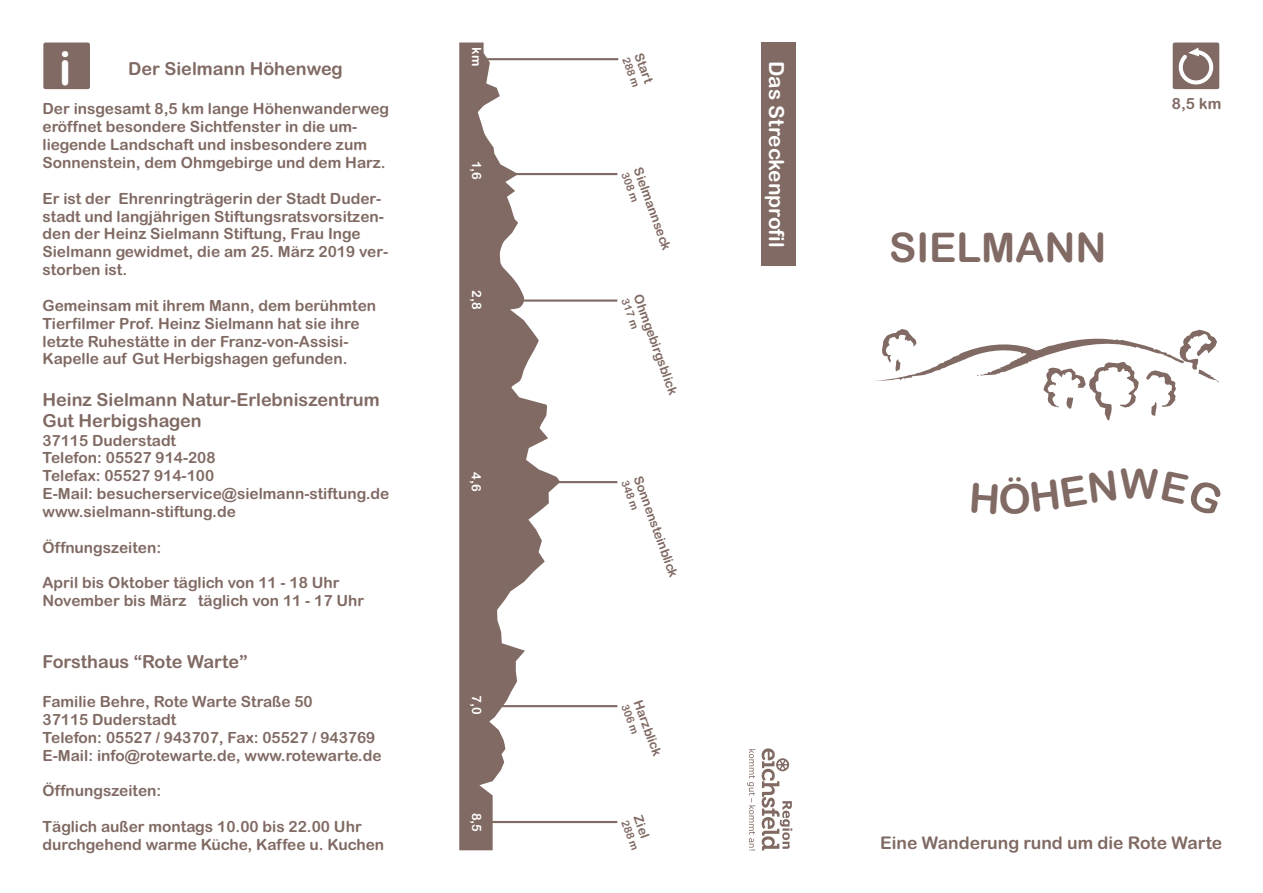
<style>
.page{position:relative;width:1263px;height:893px;background:#fff}
.page>*{position:absolute;margin:0;border:0;box-sizing:border-box;transform-origin:0 0}
.t1{font:46.95px "Arial Rounded MT Bold";color:#fff}
.t2{font:40.95px "Arial Rounded MT Bold";color:#806a63}
.t3{font:20.85px "Arial Rounded MT Bold";color:#fff}
.t4{font:18px/20.9px "Arial Rounded MT Bold";color:#806a63}
.t5{font:17.4px "Arial Rounded MT Bold";color:#806a63}
.t6{font:15.45px/17.9px "Arial Rounded MT Bold";color:#806a63}
.t7{font:12.9px "Arial Rounded MT Bold";color:#806a63}
.t8{font:12.9px "Arial Rounded MT Bold";color:#fff}
.t9{font:10.8px "Arial Rounded MT Bold";color:#806a63}
</style>
<div class="page">
<svg style="left:875px;top:329px;width:344px;height:91px"></svg>
<div style="left:1173px;top:43px;width:46px;height:46px;background:#806a63;border-radius:2px"></div>
<svg style="left:1178px;top:48px;width:36px;height:37px"></svg>
<hr style="left:469px;top:58px;width:149px;height:2px;background:#806a63">
<hr style="left:468px;top:173px;width:149px;height:2px;background:#806a63">
<svg style="left:459px;top:43px;width:101px;height:807px;fill:#806a63"></svg>
<hr style="left:468px;top:481px;width:149px;height:2px;background:#806a63">
<hr style="left:468px;top:821px;width:149px;height:2px;background:#806a63">
<hr style="left:468px;top:705px;width:149px;height:2px;background:#806a63">
<hr style="left:468px;top:299px;width:149px;height:3px;background:#806a63">
<div style="left:43px;top:43px;width:47px;height:46px;background:#806a63;border-radius:2px"></div>
<div style="left:761px;top:43px;width:34px;height:223px;background:#806a63"></div>
<svg style="left:747px;top:749px;width:8px;height:101px"></svg>
<svg style="left:762px;top:748px;width:30px;height:102px"></svg>
<h1 class="t1" style="left:59px;top:51px;width:14px">i</h1>
<p class="t4" style="left:128px;top:60px;width:216px">Der Sielmann Höhenweg</p>
<p class="t6" style="left:43px;top:101px;width:348px">Der insgesamt 8,5 km lange Höhenwanderweg eröffnet besondere Sichtfenster in die um&shy;liegende Landschaft und insbesondere zum Sonnenstein, dem Ohmgebirge und dem Harz.</p>
<p class="t6" style="left:43px;top:191px;width:347px">Er ist der Ehrenringträgerin der Stadt Duder&shy;stadt und langjährigen Stiftungsratsvorsitzen&shy;den der Heinz Sielmann Stiftung, Frau Inge Sielmann gewidmet, die am 25. März 2019 ver&shy;storben ist.</p>
<p class="t6" style="left:43px;top:298px;width:335px">Gemeinsam mit ihrem Mann, dem berühmten Tierfilmer Prof. Heinz Sielmann hat sie ihre letzte Ruhestätte in der Franz-von-Assisi-Kapelle auf Gut Herbigshagen gefunden.</p>
<p class="t4" style="left:42px;top:391px;width:339px">Heinz Sielmann Natur-Erlebniszentrum<br>Gut Herbigshagen</p>
<p class="t6" style="left:42px;top:433px;width:348px">37115 Duderstadt<br>Telefon: 05527 914-208<br>Telefax: 05527 914-100<br>E-Mail: besucherservice@sielmann-stiftung.de www.sielmann-stiftung.de</p>
<p class="t6" style="left:42px;top:540px;width:120px">Öffnungszeiten:</p>
<p class="t6" style="left:42px;top:575px;width:323px">April bis Oktober täglich von 11 - 18 Uhr<br>November bis März täglich von 11 - 17 Uhr</p>
<p class="t4" style="left:43px;top:653px;width:207px">Forsthaus “Rote Warte”</p>
<p class="t6" style="left:43px;top:694px;width:341px">Familie Behre, Rote Warte Straße 50<br>37115 Duderstadt<br>Telefon: 05527 / 943707, Fax: 05527 / 943769<br>E-Mail: info@rotewarte.de, www.rotewarte.de</p>
<p class="t6" style="left:43px;top:783px;width:120px">Öffnungszeiten:</p>
<p class="t6" style="left:43px;top:819px;width:343px">Täglich außer montags 10.00 bis 22.00 Uhr durchgehend warme Küche, Kaffee u. Kuchen</p>
<p class="t8" style="left:481px;top:47px;width:20px;rotate:90deg">km</p>
<p class="t8" style="left:480px;top:50px;width:20px;rotate:90deg">km</p>
<p class="t8" style="left:481px;top:161px;width:21px;rotate:90deg">1,6</p>
<p class="t8" style="left:481px;top:163px;width:21px;rotate:90deg">1,6</p>
<p class="t8" style="left:481px;top:290px;width:21px;rotate:90deg">2,8</p>
<p class="t8" style="left:481px;top:472px;width:21px;rotate:90deg">4,6</p>
<p class="t8" style="left:481px;top:695px;width:21px;rotate:90deg">7,0</p>
<p class="t8" style="left:481px;top:812px;width:21px;rotate:90deg">8,5</p>
<p class="t7" style="left:643px;top:51px;width:33px;rotate:70deg">Start</p>
<p class="t9" style="left:630px;top:56px;width:33px;rotate:70deg">288 m</p>
<p class="t7" style="left:642px;top:166px;width:88px;rotate:70deg">Sielmannseck</p>
<p class="t9" style="left:629px;top:171px;width:33px;rotate:70deg">308 m</p>
<p class="t7" style="left:642px;top:293px;width:107px;rotate:70deg">Ohmgebirgsblick</p>
<p class="t9" style="left:629px;top:298px;width:33px;rotate:70deg">317 m</p>
<p class="t7" style="left:642px;top:474px;width:109px;rotate:70deg">Sonnensteinblick</p>
<p class="t9" style="left:629px;top:479px;width:33px;rotate:70deg">348 m</p>
<p class="t7" style="left:642px;top:698px;width:61px;rotate:70deg">Harzblick</p>
<p class="t9" style="left:629px;top:703px;width:33px;rotate:70deg">306 m</p>
<p class="t7" style="left:642px;top:814px;width:24px;rotate:70deg">Ziel</p>
<p class="t9" style="left:629px;top:819px;width:33px;rotate:70deg">288 m</p>
<h3 class="t3" style="left:784px;top:61px;width:188px;rotate:90deg">Das Streckenprofil</h3>
<h2 class="t2" style="left:889px;top:232px;width:219px">SIELMANN</h2>
<p class="t6" style="left:1172px;top:96px;width:51px">8,5 km</p>
<p class="t5" style="left:880px;top:836px;width:343px">Eine Wanderung rund um die Rote Warte</p>
</div>
